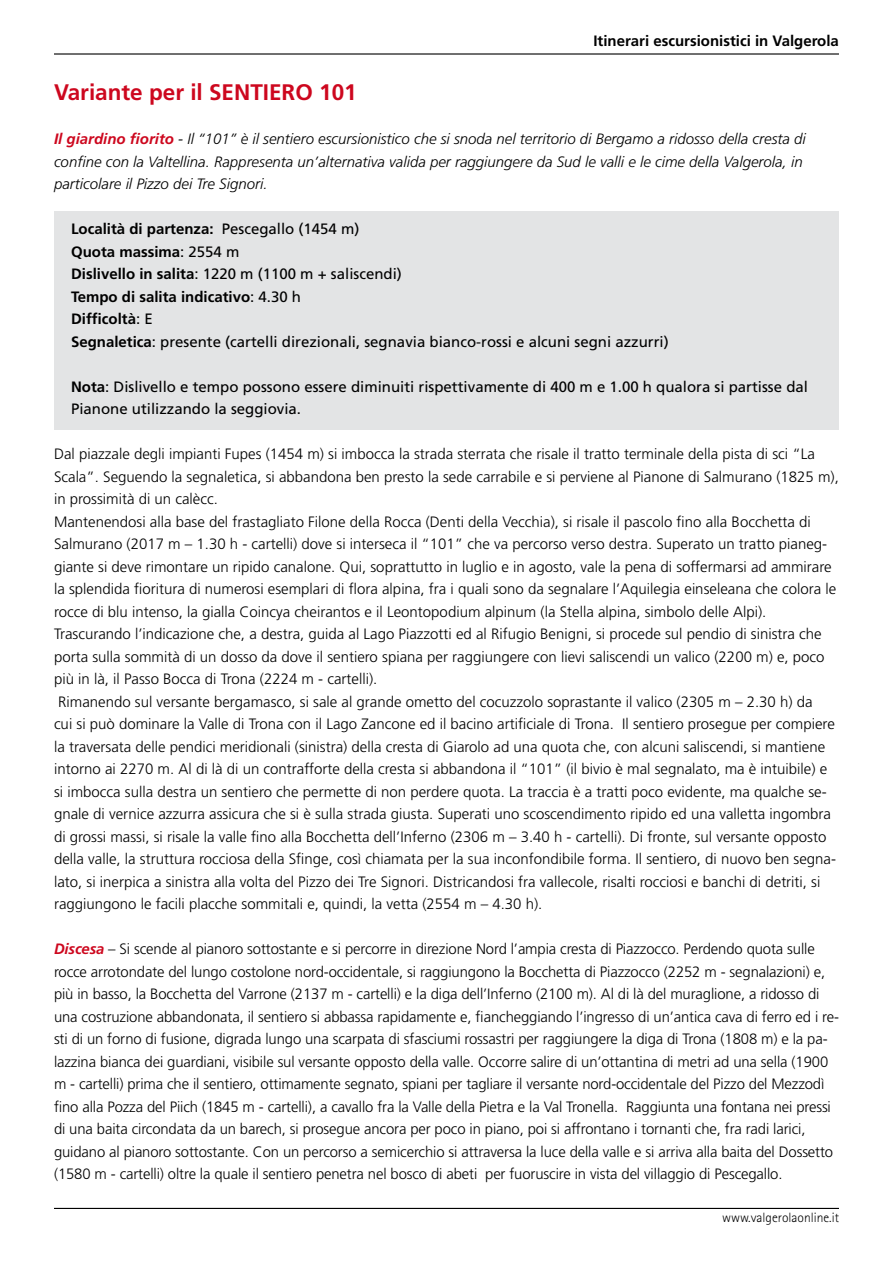
<style>
.page{position:relative;width:893px;height:1263px;background:#fff}
.page>*{position:absolute;margin:0;border:0;box-sizing:border-box;transform-origin:0 0}
.t1{font:700 22.5px "Frutiger";color:#cd071e}
.t2{font:300 15px/22.5px "Frutiger";color:#000}
.t3{font:15px/22.5px "Frutiger";color:#000}
.t4{font:italic 300 15px/22.5px "Frutiger";color:#000}
.t5{font:700 15px "Frutiger";color:#000}
.t6{font:300 13.5px "Rotis Sans Serif";color:#000}
.s1{font-weight:700;color:#cd071e}
.s2{font-weight:700}
.s3{font-weight:700;font-style:italic;color:#cd071e}
</style>
<div class="page">
<hr style="left:54px;top:53px;width:785px;height:2px;background:#000">
<hr style="left:54px;top:1208px;width:785px;height:1px;background:#000">
<div style="left:54px;top:212px;width:785px;height:218px;background:#e3e4e5"></div>
<p class="t5" style="left:593px;top:32px;width:247px">Itinerari escursionistici in Valgerola</p>
<h1 class="t1" style="left:54px;top:79px;width:304px">Variante per il SENTIERO 101</h1>
<p class="t4" style="left:54px;top:128px;width:753px"><span class="s1">Il giardino fiorito</span> - Il “101” è il sentiero escursionistico che si snoda nel territorio di Bergamo a ridosso della cresta di confine con la Valtellina. Rappresenta un’alternativa valida per raggiungere da Sud le valli e le cime della Valgerola, in particolare il Pizzo dei Tre Signori.</p>
<p class="t3" style="left:71px;top:218px;width:599px"><span class="s2">Località di partenza:</span> Pescegallo (1454 m)<br><span class="s2">Quota massima</span>: 2554 m<br><span class="s2">Dislivello in salita</span>: 1220 m (1100 m + saliscendi)<br><span class="s2">Tempo di salita indicativo</span>: 4.30 h<br><span class="s2">Difficoltà</span>: E<br><span class="s2">Segnaletica</span>: presente (cartelli direzionali, segnavia bianco-rossi e alcuni segni azzurri)</p>
<p class="t3" style="left:71px;top:375px;width:738px"><span class="s2">Nota</span>: Dislivello e tempo possono essere diminuiti rispettivamente di 400 m e 1.00 h qualora si partisse dal<br>Pianone utilizzando la seggiovia.</p>
<p class="t2" style="left:54px;top:443px;width:786px">Dal piazzale degli impianti Fupes (1454 m) si imbocca la strada sterrata che risale il tratto terminale della pista di sci “La Scala”. Seguendo la segnaletica, si abbandona ben presto la sede carrabile e si perviene al Pianone di Salmurano (1825 m), in prossimità di un calècc.<br>Mantenendosi alla base del frastagliato Filone della Rocca (Denti della Vecchia), si risale il pascolo fino alla Bocchetta di Salmurano (2017 m – 1.30 h - cartelli) dove si interseca il “101” che va percorso verso destra. Superato un tratto pianeg&shy;giante si deve rimontare un ripido canalone. Qui, soprattutto in luglio e in agosto, vale la pena di soffermarsi ad ammirare la splendida fioritura di numerosi esemplari di flora alpina, fra i quali sono da segnalare l’Aquilegia einseleana che colora le rocce di blu intenso, la gialla Coincya cheirantos e il Leontopodium alpinum (la Stella alpina, simbolo delle Alpi).<br>Trascurando l’indicazione che, a destra, guida al Lago Piazzotti ed al Rifugio Benigni, si procede sul pendio di sinistra che porta sulla sommità di un dosso da dove il sentiero spiana per raggiungere con lievi saliscendi un valico (2200 m) e, poco più in là, il Passo Bocca di Trona (2224 m - cartelli).<br>Rimanendo sul versante bergamasco, si sale al grande ometto del cocuzzolo soprastante il valico (2305 m – 2.30 h) da<br>cui si può dominare la Valle di Trona con il Lago Zancone ed il bacino artificiale di Trona. Il sentiero prosegue per compiere la traversata delle pendici meridionali (sinistra) della cresta di Giarolo ad una quota che, con alcuni saliscendi, si mantiene intorno ai 2270 m. Al di là di un contrafforte della cresta si abbandona il “101” (il bivio è mal segnalato, ma è intuibile) e si imbocca sulla destra un sentiero che permette di non perdere quota. La traccia è a tratti poco evidente, ma qualche se&shy;gnale di vernice azzurra assicura che si è sulla strada giusta. Superati uno scoscendimento ripido ed una valletta ingombra di grossi massi, si risale la valle fino alla Bocchetta dell’Inferno (2306 m – 3.40 h - cartelli). Di fronte, sul versante opposto della valle, la struttura rocciosa della Sfinge, così chiamata per la sua inconfondibile forma. Il sentiero, di nuovo ben segna&shy;lato, si inerpica a sinistra alla volta del Pizzo dei Tre Signori. Districandosi fra vallecole, risalti rocciosi e banchi di detriti, si raggiungono le facili placche sommitali e, quindi, la vetta (2554 m – 4.30 h).</p>
<p class="t2" style="left:54px;top:938px;width:786px"><span class="s3">Discesa</span> – Si scende al pianoro sottostante e si percorre in direzione Nord l’ampia cresta di Piazzocco. Perdendo quota sulle rocce arrotondate del lungo costolone nord-occidentale, si raggiungono la Bocchetta di Piazzocco (2252 m - segnalazioni) e, più in basso, la Bocchetta del Varrone (2137 m - cartelli) e la diga dell’Inferno (2100 m). Al di là del muraglione, a ridosso di una costruzione abbandonata, il sentiero si abbassa rapidamente e, fiancheggiando l’ingresso di un’antica cava di ferro ed i re&shy;sti di un forno di fusione, digrada lungo una scarpata di sfasciumi rossastri per raggiungere la diga di Trona (1808 m) e la pa&shy;lazzina bianca dei guardiani, visibile sul versante opposto della valle. Occorre salire di un’ottantina di metri ad una sella (1900 m - cartelli) prima che il sentiero, ottimamente segnato, spiani per tagliare il versante nord-occidentale del Pizzo del Mezzodì fino alla Pozza del Piich (1845 m - cartelli), a cavallo fra la Valle della Pietra e la Val Tronella. Raggiunta una fontana nei pressi di una baita circondata da un barech, si prosegue ancora per poco in piano, poi si affrontano i tornanti che, fra radi larici, guidano al pianoro sottostante. Con un percorso a semicerchio si attraversa la luce della valle e si arriva alla baita del Dossetto (1580 m - cartelli) oltre la quale il sentiero penetra nel bosco di abeti per fuoruscire in vista del villaggio di Pescegallo.</p>
<p class="t6" style="left:722px;top:1210px;width:118px">www.valgerolaonline.it</p>
</div>
